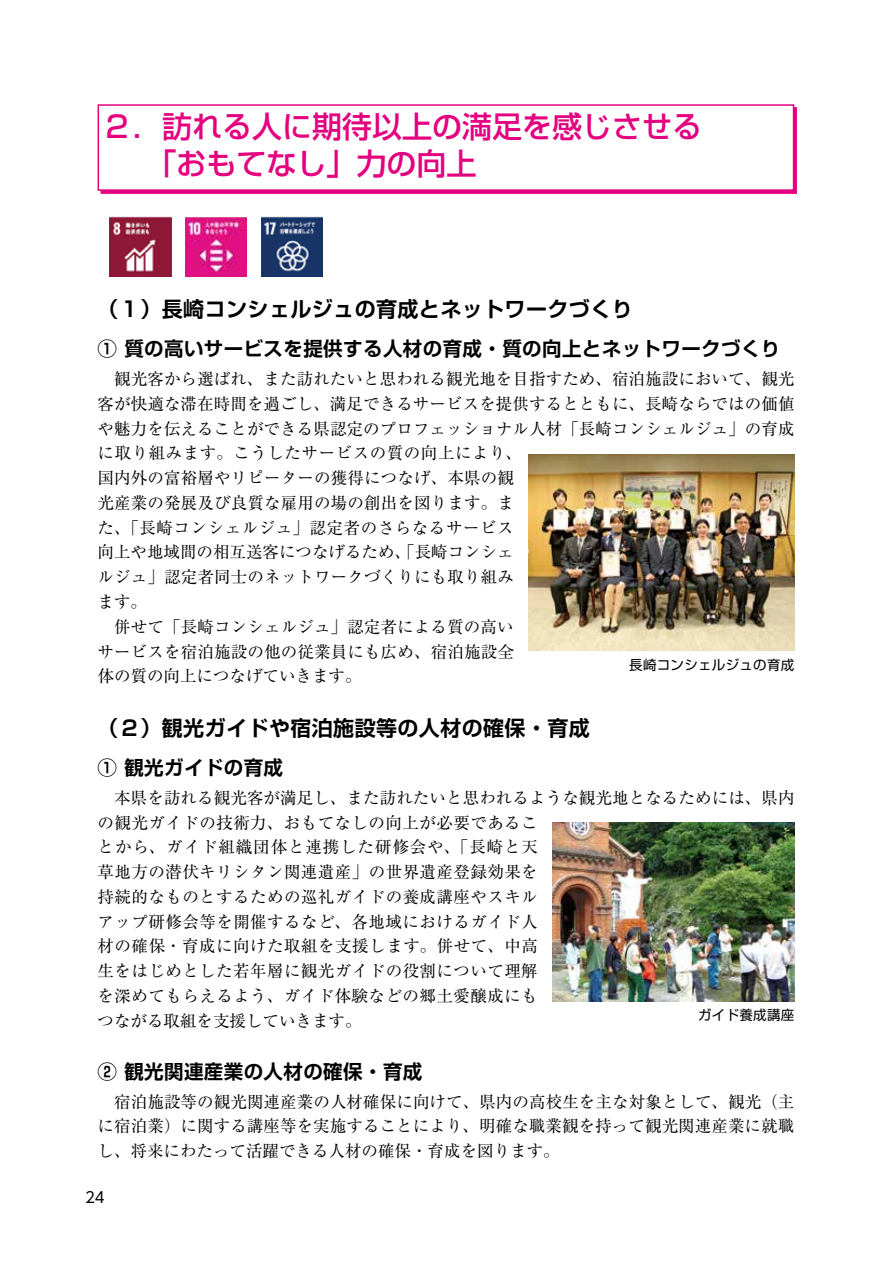
<style>
.page{position:relative;width:893px;height:1263px;background:#fff}
.page>*{position:absolute;margin:0;border:0;box-sizing:border-box;transform-origin:0 0}
.t1{font:500 30px/37.5px "Shin Go Pr 6";color:#e4007f}
.t2{font:700 21px "Shin Go Pr 6 De";letter-spacing:.02em;color:#000}
.t3{font:700 19.5px "Shin Go Pr 6 De";letter-spacing:.02em;color:#000}
.t4{font:16.5px/24.8px "Ryumin Pr 6";letter-spacing:.01em;color:#000}
.t5{font:15px "UD Shin Go Pro";color:#000}
.t6{font:13.5px "Shin Go Pr 6";letter-spacing:.02em;color:#000}
</style>
<div class="page">
<img style="left:529px;top:454px;width:265px;height:196px">
<img style="left:553px;top:822px;width:241px;height:179px">
<img style="left:109px;top:217px;width:62px;height:60px">
<img style="left:185px;top:217px;width:62px;height:59px">
<img style="left:261px;top:217px;width:62px;height:59px">
<div style="left:100px;top:107px;width:697px;height:87px;background:#e4007f"></div>
<div style="left:98px;top:104px;width:696px;height:87px;background:#fff;border:2px solid #e4007f"></div>
<h1 class="t1" style="left:147px;top:106px;width:617px;text-indent:-45px">２．訪れる人に期待以上の満足を感じさせる　　「おもてなし」力の向上</h1>
<p class="t2" style="left:98px;top:292px;width:537px">（１）長崎コンシェルジュの育成とネットワークづくり</p>
<p class="t3" style="left:98px;top:333px;width:684px">① 質の高いサービスを提供する人材の育成・質の向上とネットワークづくり</p>
<p class="t4" style="left:98px;top:366px;width:698px">　観光客から選ばれ、また訪れたいと思われる観光地を目指すため、宿泊施設において、観光客が快適な滞在時間を過ごし、満足できるサービスを提供するとともに、長崎ならではの価値や魅力を伝えることができる県認定のプロフェッショナル人材「長崎コンシェルジュ」の育成に取り組みます。こうしたサービスの質の向上により、<br>国内外の富裕層やリピーターの獲得につなげ、本県の観<br>光産業の発展及び良質な雇用の場の創出を図ります。ま<br>た、「長崎コンシェルジュ」認定者のさらなるサービス<br>向上や地域間の相互送客につなげるため、「長崎コンシェ<br>ルジュ」認定者同士のネットワークづくりにも取り組み<br>ます。<br>　併せて「長崎コンシェルジュ」認定者による質の高い<br>サービスを宿泊施設の他の従業員にも広め、宿泊施設全<br>体の質の向上につなげていきます。</p>
<p class="t2" style="left:98px;top:710px;width:494px">（２）観光ガイドや宿泊施設等の人材の確保・育成</p>
<p class="t3" style="left:98px;top:751px;width:187px">① 観光ガイドの育成</p>
<p class="t4" style="left:98px;top:784px;width:698px">　本県を訪れる観光客が満足し、また訪れたいと思われるような観光地となるためには、県内の観光ガイドの技術力、おもてなしの向上が必要であるこ<br>とから、ガイド組織団体と連携した研修会や、「長崎と天<br>草地方の潜伏キリシタン関連遺産」の世界遺産登録効果を<br>持続的なものとするための巡礼ガイドの養成講座やスキル<br>アップ研修会等を開催するなど、各地域におけるガイド人<br>材の確保・育成に向けた取組を支援します。併せて、中高<br>生をはじめとした若年層に観光ガイドの役割について理解<br>を深めてもらえるよう、ガイド体験などの郷土愛醸成にも<br>つながる取組を支援していきます。</p>
<p class="t3" style="left:98px;top:1055px;width:326px">② 観光関連産業の人材の確保・育成</p>
<p class="t4" style="left:98px;top:1088px;width:698px;text-align:justify">　宿泊施設等の観光関連産業の人材確保に向けて、県内の高校生を主な対象として、観光（主に宿泊業）に関する講座等を実施することにより、明確な職業観を持って観光関連産業に就職し、将来にわたって活躍できる人材の確保・育成を図ります。</p>
<p class="t6" style="left:629px;top:653px;width:166px">長崎コンシェルジュの育成</p>
<p class="t6" style="left:698px;top:1004px;width:98px">ガイド養成講座</p>
<p class="t5" style="left:85px;top:1185px;width:21px">24</p>
</div>
